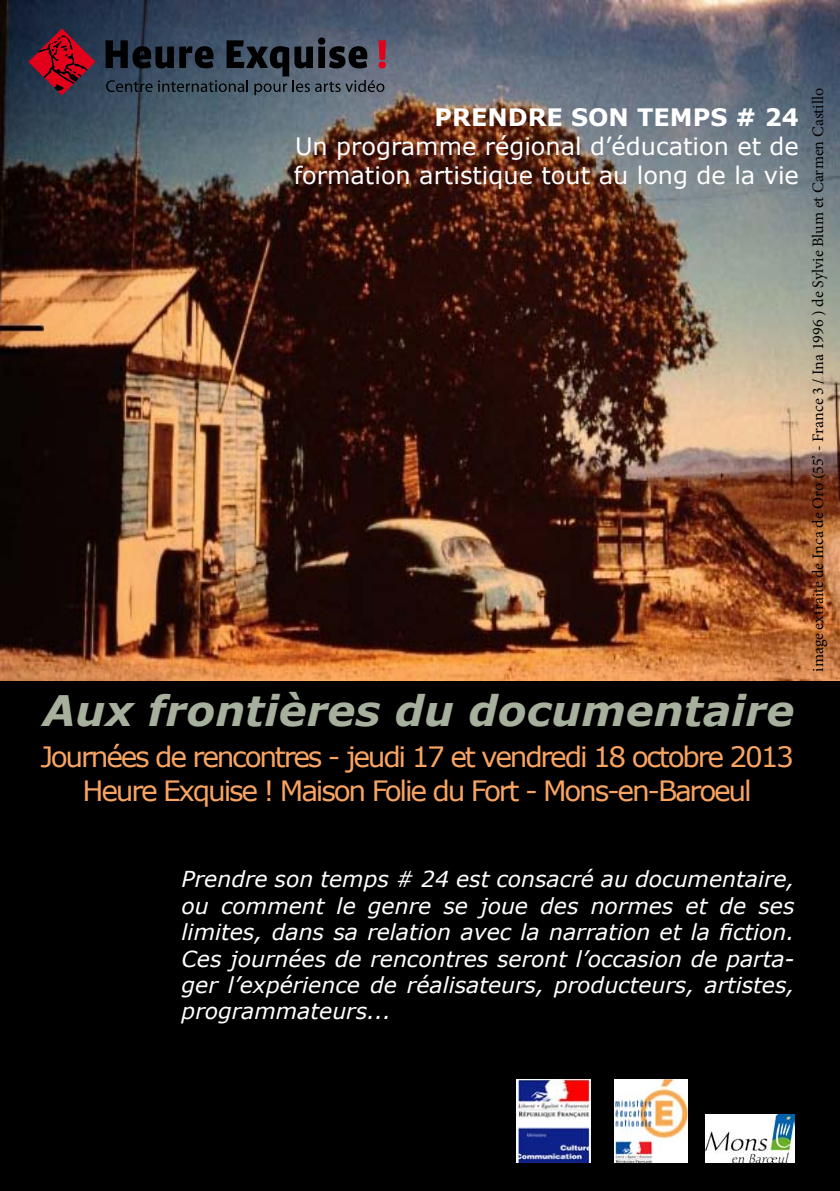
<style>
.page{position:relative;width:840px;height:1191px;background:#fff}
.page>*{position:absolute;margin:0;border:0;box-sizing:border-box;transform-origin:0 0}
.t1{font:italic 700 42px "Verdana";color:#a7b09d}
.t2{font:28px/33.6px "Verdana";letter-spacing:-.08em;color:#f9a461;text-align:center}
.t3{font:24px/28.8px "Verdana";color:#fff}
.t4{font:700 24px "Verdana";color:#fff}
.t5{font:italic 22px/26.4px "Verdana";color:#fff;text-align:justify}
.t6{font:16px "Minion Pro";color:#000}
</style>
<div class="page">
<div style="left:0;top:0;width:839px;height:1191px;background:#000"></div>
<img style="left:0;top:0;width:839px;height:680px">
<img style="left:516px;top:1079px;width:73px;height:83px">
<img style="left:614px;top:1079px;width:72px;height:83px">
<img style="left:705px;top:1114px;width:89px;height:48px">
<svg style="left:28px;top:28px;width:67px;height:67px;background:#6c1b31"></svg>
<svg style="left:105px;top:38px;width:281px;height:57px"></svg>
<p class="t4" style="left:434px;top:102px;width:365px">PRENDRE SON TEMPS # 24</p>
<p class="t3" style="left:294px;top:131px;width:506px">Un programme régional d’éducation et de formation artistique tout au long de la vie</p>
<h1 class="t1" style="left:43px;top:684px;width:752px">Aux frontières du documentaire</h1>
<p class="t2" style="left:40px;top:739px;width:754px">Journées de rencontres - jeudi 17 et vendredi 18 octobre 2013<br>Heure Exquise ! Maison Folie du Fort - Mons-en-Baroeul</p>
<p class="t6" style="left:807px;top:671px;width:585px;rotate:-90deg">image extraite de Inca de Oro (55’ - France 3 / Ina 1996 ) de Sylvie Blum et Carmen Castillo</p>
<p class="t5" style="left:181px;top:865px;width:614px">Prendre son temps # 24 est consacré au documentaire, ou comment le genre se joue des normes et de ses limites, dans sa relation avec la narration et la fiction.<br>Ces journées de rencontres seront l’occasion de parta&shy;ger l’expérience de réalisateurs, producteurs, artistes, programmateurs...</p>
</div>
